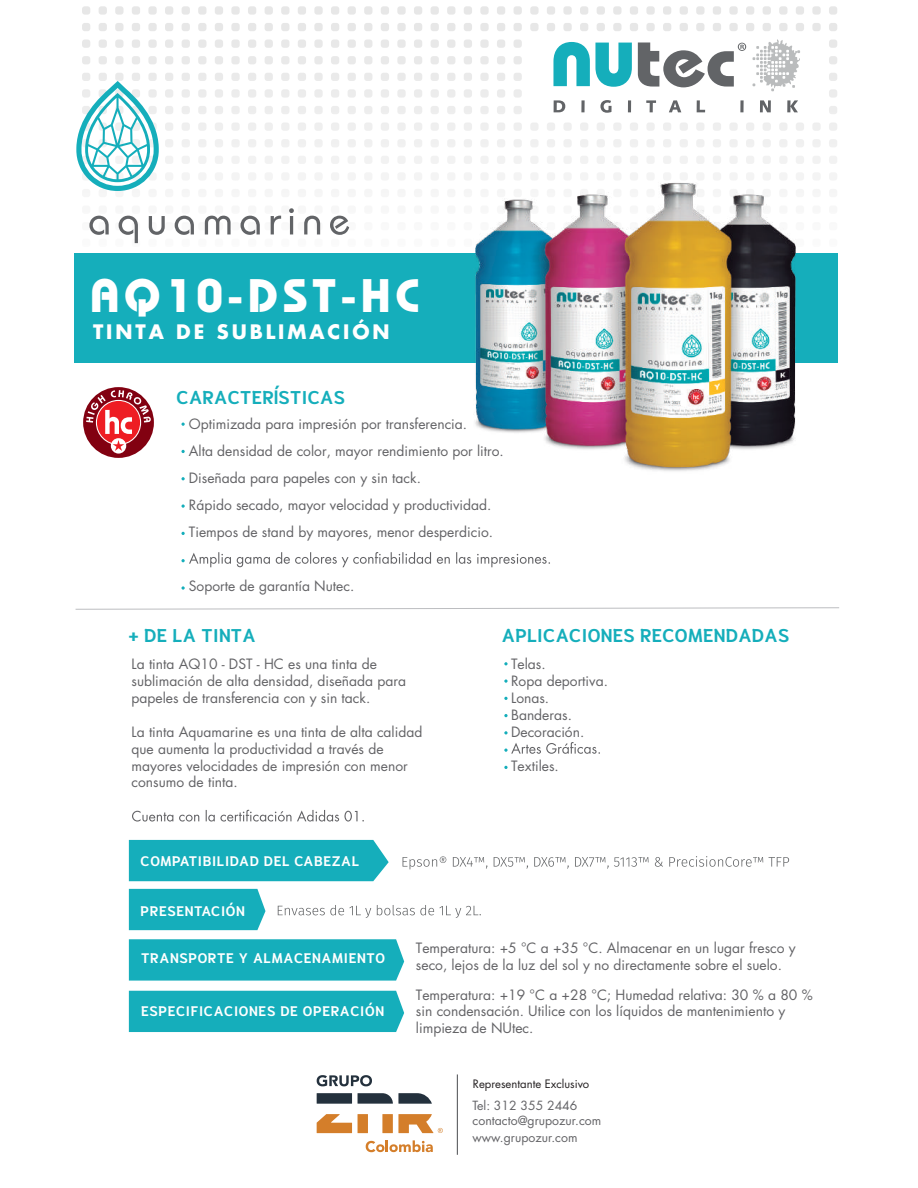
<style>
.page{position:relative;width:918px;height:1188px;background:#fff}
.page>*{position:absolute;margin:0;border:0;box-sizing:border-box;transform-origin:0 0}
.t1{font:700 47.1px "Bauhaus IT Cby BT";letter-spacing:.1em;color:#fff}
.t2{font:700 19.35px "Futura Std";letter-spacing:.15em;color:#fff}
.t3{font:700 18.45px "Niramit";letter-spacing:.02em;color:#15aebb}
.t4{font:13.8px/17px "Futura Std";color:#636366}
.t5{font:700 13.8px "Niramit";letter-spacing:.05em;color:#fff}
.t6{font:12.3px/16.2px "Futura Std";color:#636366}
.t7{font:11.25px "Futura Std";color:#231f20}
</style>
<div class="page">
<svg style="left:215px;top:6px;width:307px;height:9px"></svg>
<svg style="left:530px;top:6px;width:307px;height:9px"></svg>
<svg style="left:554px;top:100px;width:11px;height:12px"></svg>
<svg style="left:581px;top:100px;width:4px;height:12px"></svg>
<svg style="left:600px;top:100px;width:12px;height:13px"></svg>
<svg style="left:628px;top:100px;width:3px;height:12px"></svg>
<svg style="left:646px;top:100px;width:10px;height:12px"></svg>
<svg style="left:669px;top:100px;width:12px;height:12px"></svg>
<svg style="left:697px;top:100px;width:8px;height:12px"></svg>
<svg style="left:740px;top:100px;width:4px;height:12px"></svg>
<svg style="left:760px;top:100px;width:11px;height:12px"></svg>
<svg style="left:787px;top:100px;width:11px;height:12px"></svg>
<svg style="left:753px;top:39px;width:47px;height:52px"></svg>
<svg style="left:553px;top:42px;width:79px;height:45px"></svg>
<svg style="left:638px;top:42px;width:108px;height:45px"></svg>
<svg style="left:76px;top:81px;width:83px;height:110px"></svg>
<svg style="left:89px;top:216px;width:20px;height:19px"></svg>
<svg style="left:119px;top:216px;width:19px;height:27px"></svg>
<svg style="left:149px;top:216px;width:16px;height:19px"></svg>
<svg style="left:175px;top:216px;width:19px;height:19px"></svg>
<svg style="left:205px;top:216px;width:26px;height:18px"></svg>
<svg style="left:240px;top:216px;width:20px;height:19px"></svg>
<svg style="left:271px;top:216px;width:10px;height:18px"></svg>
<svg style="left:289px;top:208px;width:5px;height:26px"></svg>
<svg style="left:304px;top:216px;width:16px;height:18px"></svg>
<svg style="left:330px;top:216px;width:19px;height:19px"></svg>
<div style="left:75px;top:253px;width:763px;height:109px;background:#15aebb"></div>
<img style="left:398px;top:175px;width:440px;height:296px">
<div style="left:83px;top:387px;width:71px;height:71px;background:#820111;border-radius:50%"></div>
<div style="left:97px;top:401px;width:43px;height:43px;background:#ee1d23;border-radius:50%"></div>
<svg style="left:86px;top:390px;width:65px;height:44px"></svg>
<svg style="left:111px;top:438px;width:15px;height:16px"></svg>
<svg style="left:113px;top:440px;width:11px;height:11px"></svg>
<svg style="left:181px;top:450px;width:4px;height:3px"></svg>
<svg style="left:181px;top:477px;width:4px;height:3px"></svg>
<svg style="left:181px;top:504px;width:4px;height:4px"></svg>
<svg style="left:181px;top:532px;width:4px;height:3px"></svg>
<svg style="left:181px;top:552px;width:369px;height:15px"></svg>
<svg style="left:181px;top:586px;width:4px;height:4px"></svg>
<svg style="left:75px;top:607px;width:764px;height:3px"></svg>
<svg style="left:132px;top:810px;width:232px;height:12px"></svg>
<svg style="left:504px;top:662px;width:4px;height:3px"></svg>
<svg style="left:504px;top:679px;width:4px;height:4px"></svg>
<svg style="left:504px;top:697px;width:4px;height:3px"></svg>
<svg style="left:504px;top:714px;width:4px;height:3px"></svg>
<svg style="left:504px;top:742px;width:96px;height:12px"></svg>
<svg style="left:504px;top:766px;width:4px;height:3px"></svg>
<svg style="left:366px;top:1140px;width:67px;height:12px"></svg>
<div style="left:317px;top:1093px;width:35px;height:11px;background:#24313d"></div>
<svg style="left:398px;top:1114px;width:45px;height:19px"></svg>
<svg style="left:317px;top:1114px;width:35px;height:19px"></svg>
<div style="left:358px;top:1114px;width:10px;height:19px;background:#d47e2a"></div>
<svg style="left:358px;top:1093px;width:74px;height:11px"></svg>
<div style="left:382px;top:1114px;width:11px;height:19px;background:#d47e2a"></div>
<svg style="left:317px;top:1075px;width:55px;height:11px"></svg>
<hr style="left:457px;top:1074px;width:1px;height:81px;background:#5e5f62">
<div style="left:129px;top:939px;width:275px;height:42px;background:#15aebb"></div>
<div style="left:129px;top:889px;width:136px;height:41px;background:#15aebb"></div>
<svg style="left:278px;top:905px;width:93px;height:13px"></svg>
<svg style="left:377px;top:905px;width:104px;height:13px"></svg>
<div style="left:129px;top:840px;width:260px;height:41px;background:#15aebb"></div>
<svg style="left:403px;top:856px;width:43px;height:13px"></svg>
<svg style="left:453px;top:857px;width:34px;height:10px"></svg>
<svg style="left:494px;top:857px;width:34px;height:10px"></svg>
<svg style="left:534px;top:857px;width:35px;height:10px"></svg>
<svg style="left:575px;top:857px;width:74px;height:10px"></svg>
<svg style="left:655px;top:857px;width:8px;height:10px"></svg>
<svg style="left:669px;top:856px;width:94px;height:11px"></svg>
<svg style="left:769px;top:857px;width:20px;height:10px"></svg>
<div style="left:129px;top:991px;width:275px;height:41px;background:#15aebb"></div>
<h1 class="t1" style="left:90px;top:267px;width:331px">AQ10-DST-HC</h1>
<h2 class="t2" style="left:93px;top:319px;width:298px">TINTA DE SUBLIMACIÓN</h2>
<h3 class="t3" style="left:177px;top:387px;width:170px">CARACTERĺSTICAS</h3>
<p class="t4" style="left:189px;top:410px;width:316px;line-height:27px">Optimizada para impresión por transferencia.<br>Alta densidad de color, mayor rendimiento por litro.<br>Diseñada para papeles con y sin tack.<br>Rápido secado, mayor velocidad y productividad.<br>Tiempos de stand by mayores, menor desperdicio.</p>
<p class="t4" style="left:189px;top:577px;width:167px">Soporte de garantía Nutec.</p>
<h3 class="t3" style="left:128px;top:625px;width:129px">+ DE LA TINTA</h3>
<p class="t4" style="left:132px;top:656px;width:276px">La tinta AQ10 - DST - HC es una tinta de sublimación de alta densidad, diseñada para papeles de transferencia con y sin tack.</p>
<p class="t4" style="left:132px;top:723px;width:292px">La tinta Aquamarine es una tinta de alta calidad que aumenta la productividad a través de mayores velocidades de impresión con menor consumo de tinta.</p>
<h3 class="t3" style="left:502px;top:625px;width:289px">APLICACIONES RECOMENDADAS</h3>
<p class="t4" style="left:511px;top:656px;width:98px">Telas.<br>Ropa deportiva.<br>Lonas.<br>Banderas.<br>Decoración.</p>
<p class="t4" style="left:511px;top:757px;width:49px">Textiles.</p>
<p class="t5" style="left:141px;top:853px;width:220px">COMPATIBILIDAD DEL CABEZAL</p>
<p class="t5" style="left:141px;top:903px;width:106px">PRESENTACIÓN</p>
<p class="t5" style="left:141px;top:950px;width:246px">TRANSPORTE Y ALMACENAMIENTO</p>
<p class="t5" style="left:141px;top:1003px;width:244px">ESPECIFICACIONES DE OPERACIÓN</p>
<p class="t4" style="left:416px;top:940px;width:381px">Temperatura: +5 °C a +35 °C. Almacenar en un lugar fresco y seco, lejos de la luz del sol y no directamente sobre el suelo.</p>
<p class="t4" style="left:416px;top:987px;width:398px">Temperatura: +19 °C a +28 °C; Humedad relativa: 30 % a 80 % sin condensación. Utilice con los líquidos de mantenimiento y limpieza de NUtec.</p>
<p class="t7" style="left:473px;top:1076px;width:118px">Representante Exclusivo</p>
<p class="t6" style="left:473px;top:1097px;width:130px">Tel: 312 355 2446 contacto@grupozur.com www.grupozur.com</p>
</div>
